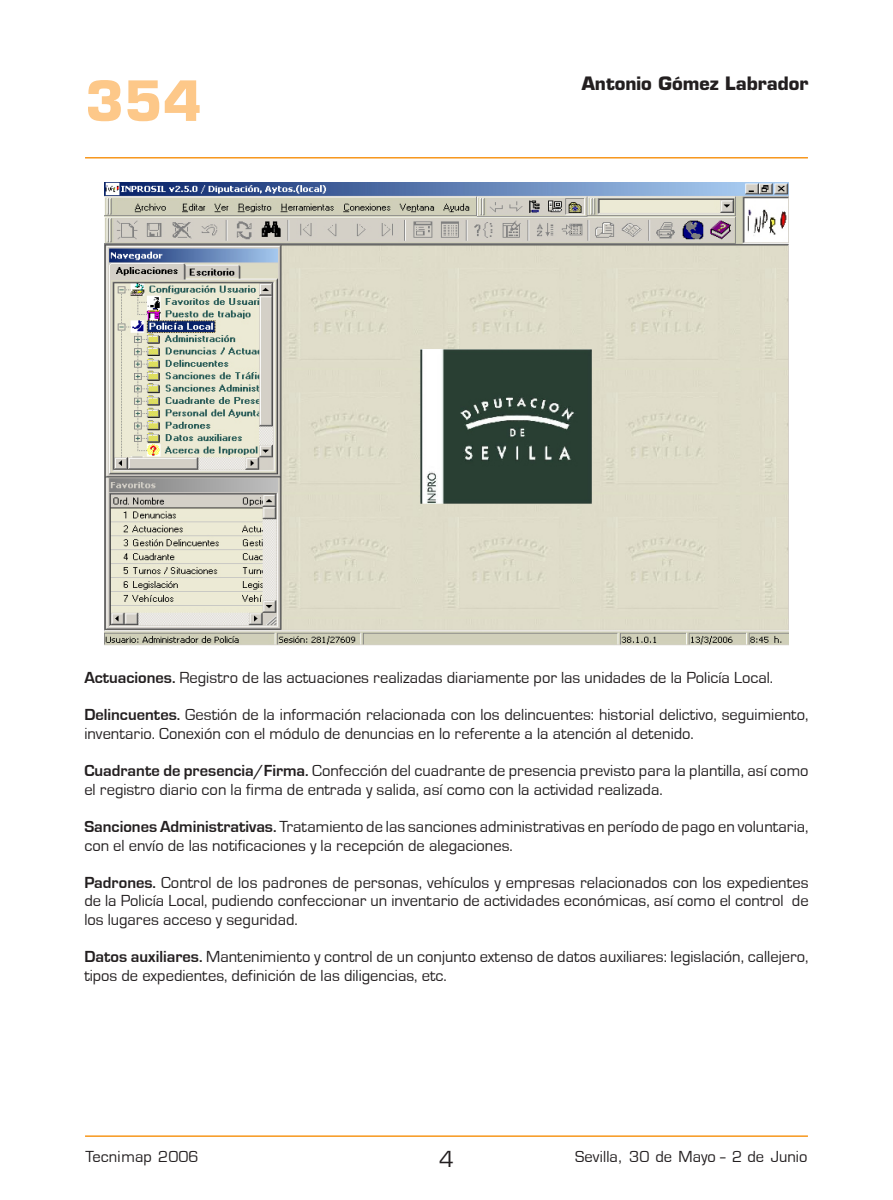
<style>
.page{position:relative;width:893px;height:1200px;background:#fff}
.page>*{position:absolute;margin:0;border:0;box-sizing:border-box;transform-origin:0 0}
.t1{font:700 54px "Eurostile";color:#fdc889}
.t2{font:700 18px "Eurostile";color:#231f20}
.t3{font:16.5px/18.6px "Eurostile T";color:#231f20}
.t4{font:16.5px "Eurostile";color:#231f20}
.s1{font-weight:700}
</style>
<div class="page">
<hr style="left:85px;top:1135px;width:723px;height:1px;background:#f7971d">
<hr style="left:85px;top:157px;width:723px;height:1px;background:#f7971d">
<img style="left:105px;top:183px;width:683px;height:462px">
<h1 class="t1" style="left:85px;top:68px;width:118px">354</h1>
<p class="t2" style="left:582px;top:73px;width:228px">Antonio Gómez Labrador</p>
<p class="t3" style="left:84px;top:668px;width:690px"><span class="s1">Actuaciones.</span> Registro de las actuaciones realizadas diariamente por las unidades de la Policía Local.</p>
<p class="t3" style="left:84px;top:705px;width:726px"><span class="s1">Delincuentes.</span> Gestión de la información relacionada con los delincuentes: historial delictivo, seguimiento, inventario. Conexión con el módulo de denuncias en lo referente a la atención al detenido.</p>
<p class="t3" style="left:84px;top:761px;width:726px"><span class="s1">Cuadrante de presencia/Firma.</span> Confección del cuadrante de presencia previsto para la plantilla, así como el registro diario con la firma de entrada y salida, así como con la actividad realizada.</p>
<p class="t3" style="left:84px;top:817px;width:726px"><span class="s1">Sanciones Administrativas.</span> Tratamiento de las sanciones administrativas en período de pago en voluntaria, con el envío de las notificaciones y la recepción de alegaciones.</p>
<p class="t3" style="left:84px;top:873px;width:726px;text-align:justify"><span class="s1">Padrones.</span> Control de los padrones de personas, vehículos y empresas relacionados con los expedientes de la Policía Local, pudiendo confeccionar un inventario de actividades económicas, así como el control de los lugares acceso y seguridad.</p>
<p class="t3" style="left:84px;top:947px;width:726px"><span class="s1">Datos auxiliares.</span> Mantenimiento y control de un conjunto extenso de datos auxiliares: legislación, callejero, tipos de expedientes, definición de las diligencias, etc.</p>
<p class="t4" style="left:85px;top:1146px;width:115px">Tecnimap 2006</p>
<p class="t3" style="left:575px;top:1146px;width:234px">Sevilla, 30 de Mayo - 2 de Junio</p>
</div>
